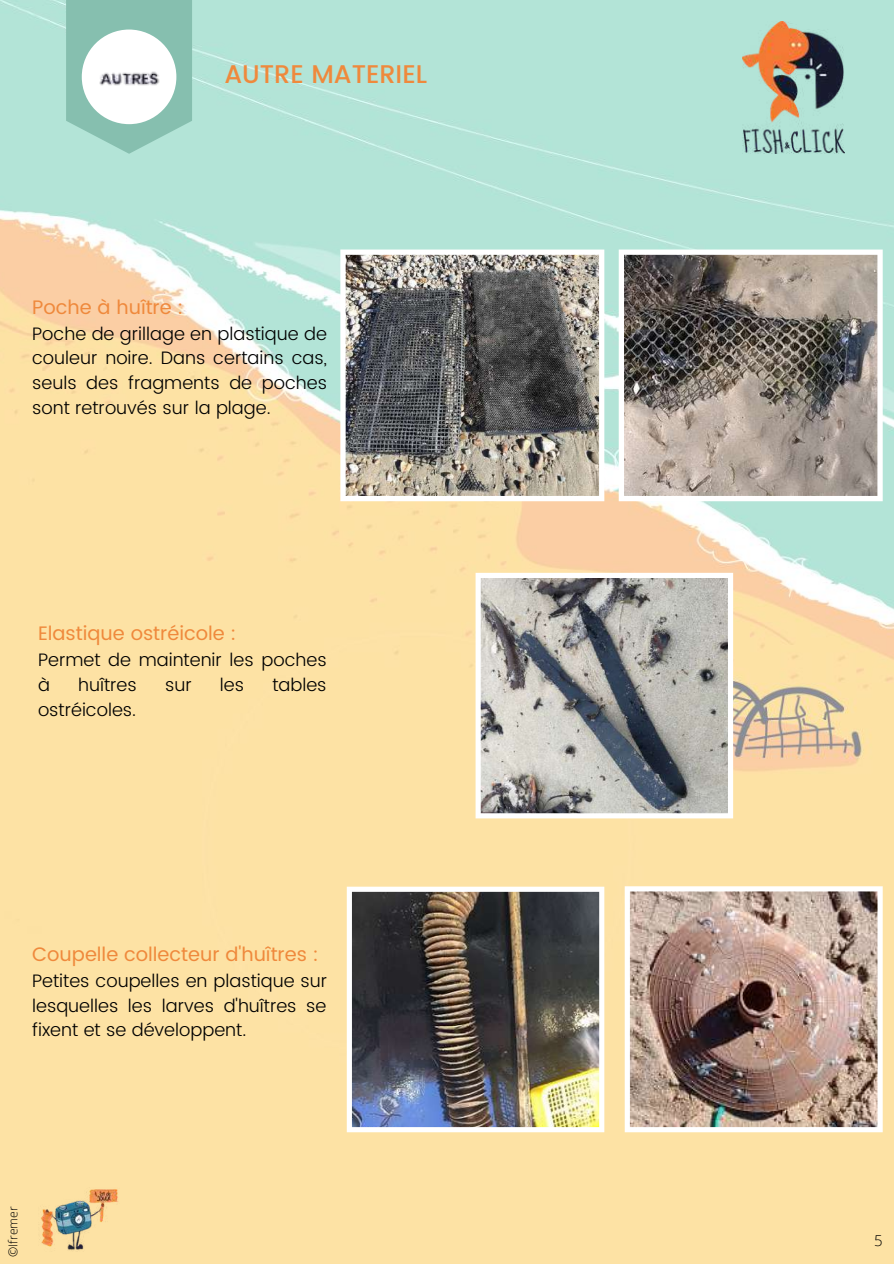
<style>
.page{position:relative;width:894px;height:1264px;background:#fff}
.page>*{position:absolute;margin:0;border:0;box-sizing:border-box;transform-origin:0 0}
.t1{font:500 25.5px "Poppins";color:#ef893c}
.t2{font:19.5px "Poppins";color:#ef893c}
.t3{font:300 18px/24.8px "Poppins";color:#000;text-align:justify}
.t4{font:300 15px "Open Sans";color:#000}
.t5{font:300 12.3px "Open Sans";color:#000}
</style>
<div class="page">
<img style="left:0;top:0;width:893px;height:1263px">
<img style="left:32px;top:1181px;width:88px;height:75px">
<svg style="left:66px;top:0;width:126px;height:154px;background:#91c8b8"></svg>
<img style="left:76px;top:24px;width:103px;height:106px">
<svg style="left:340px;top:249px;width:264px;height:252px;background:#7f7d79"></svg>
<svg style="left:618px;top:249px;width:264px;height:252px;background:#938b83"></svg>
<svg style="left:475px;top:573px;width:258px;height:245px;background:#a6a6a4"></svg>
<img style="left:346px;top:886px;width:258px;height:246px">
<img style="left:624px;top:886px;width:258px;height:246px">
<img style="left:742px;top:21px;width:102px;height:132px">
<h1 class="t1" style="left:224px;top:59px;width:204px">AUTRE MATERIEL</h1>
<p class="t2" style="left:32px;top:295px;width:153px">Poche à huître :</p>
<p class="t3" style="left:32px;top:321px;width:296px">Poche de grillage en plastique de couleur noire. Dans certains cas, seuls des fragments de poches sont retrouvés sur la plage.</p>
<p class="t2" style="left:38px;top:622px;width:200px">Elastique ostréicole :</p>
<p class="t3" style="left:38px;top:647px;width:290px">Permet de maintenir les poches à</p>
<p class="t3" style="left:78px;top:672px;width:60px">huîtres</p>
<p class="t3" style="left:165px;top:672px;width:28px">sur</p>
<p class="t3" style="left:220px;top:672px;width:26px">les</p>
<p class="t3" style="left:272px;top:672px;width:56px">tables</p>
<p class="t3" style="left:38px;top:697px;width:100px">ostréicoles.</p>
<p class="t2" style="left:32px;top:942px;width:288px">Coupelle collecteur d'huîtres :</p>
<p class="t3" style="left:32px;top:968px;width:296px">Petites coupelles en plastique sur lesquelles les larves d'huîtres se fixent et se développent.</p>
<p class="t5" style="left:4px;top:1257px;width:52px;rotate:-90deg">©Ifremer</p>
<p class="t4" style="left:873px;top:1229px;width:10px">5</p>
</div>
